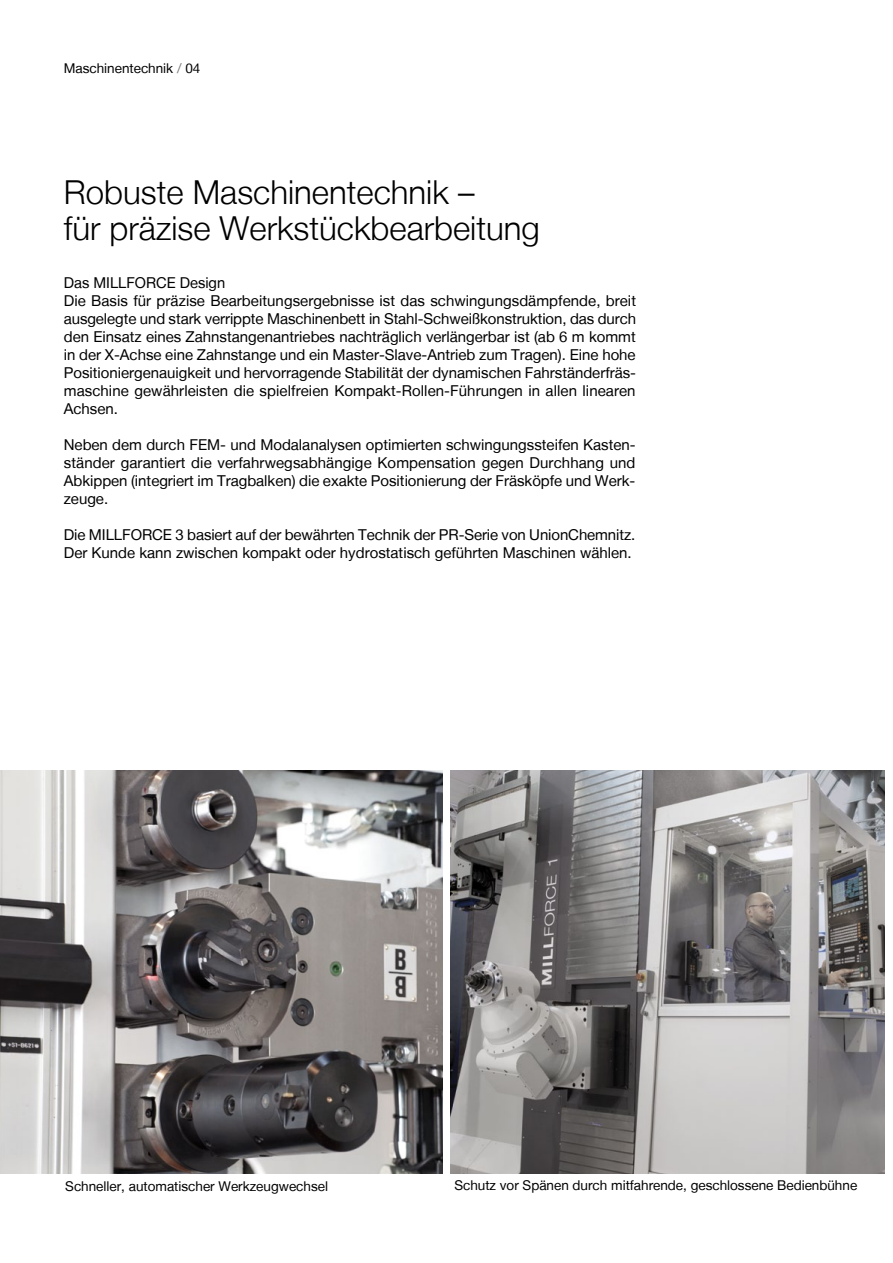
<style>
.page{position:relative;width:893px;height:1263px;background:#fff}
.page>*{position:absolute;margin:0;border:0;box-sizing:border-box;transform-origin:0 0}
.t1{font:300 33px/36px "Helvetica Neue LT";color:#000}
.t2{font:15px/18px "Helvetica Neue LT";color:#000}
.t3{font:13.5px "Helvetica Neue LT";color:#000}
.s1{color:#77787a}
</style>
<div class="page">
<img style="left:0;top:770px;width:442px;height:404px">
<img style="left:451px;top:771px;width:433px;height:403px">
<p class="t3" style="left:64px;top:61px;width:138px">Maschinentechnik <span class="s1">/</span> 04</p>
<h1 class="t1" style="left:64px;top:174px;width:478px">Robuste Maschinentechnik –<br>für präzise Werkstückbearbeitung</h1>
<p class="t2" style="left:64px;top:273px;width:574px">Das MILLFORCE Design<br>Die Basis für präzise Bearbeitungsergebnisse ist das schwingungsdämpfende, breit ausgelegte und stark verrippte Maschinenbett in Stahl-Schweißkonstruktion, das durch den Einsatz eines Zahnstangenantriebes nachträglich verlängerbar ist (ab 6 m kommt in der X-Achse eine Zahnstange und ein Master-Slave-Antrieb zum Tragen). Eine hohe Positioniergenauigkeit und hervorragende Stabilität der dynamischen Fahrständerfräs&shy;maschine gewährleisten die spielfreien Kompakt-Rollen-Führungen in allen linearen Achsen.</p>
<p class="t2" style="left:64px;top:435px;width:573px;text-align:justify">Neben dem durch FEM- und Modalanalysen optimierten schwingungssteifen Kasten&shy;ständer garantiert die verfahrwegsabhängige Kompensation gegen Durchhang und Abkippen (integriert im Tragbalken) die exakte Positionierung der Fräsköpfe und Werk&shy;zeuge.</p>
<p class="t2" style="left:64px;top:525px;width:573px">Die MILLFORCE 3 basiert auf der bewährten Technik der PR-Serie von UnionChemnitz.<br>Der Kunde kann zwischen kompakt oder hydrostatisch geführten Maschinen wählen.</p>
<p class="t3" style="left:65px;top:1178px;width:264px">Schneller, automatischer Werkzeugwechsel</p>
<p class="t3" style="left:454px;top:1177px;width:404px">Schutz vor Spänen durch mitfahrende, geschlossene Bedienbühne</p>
</div>
